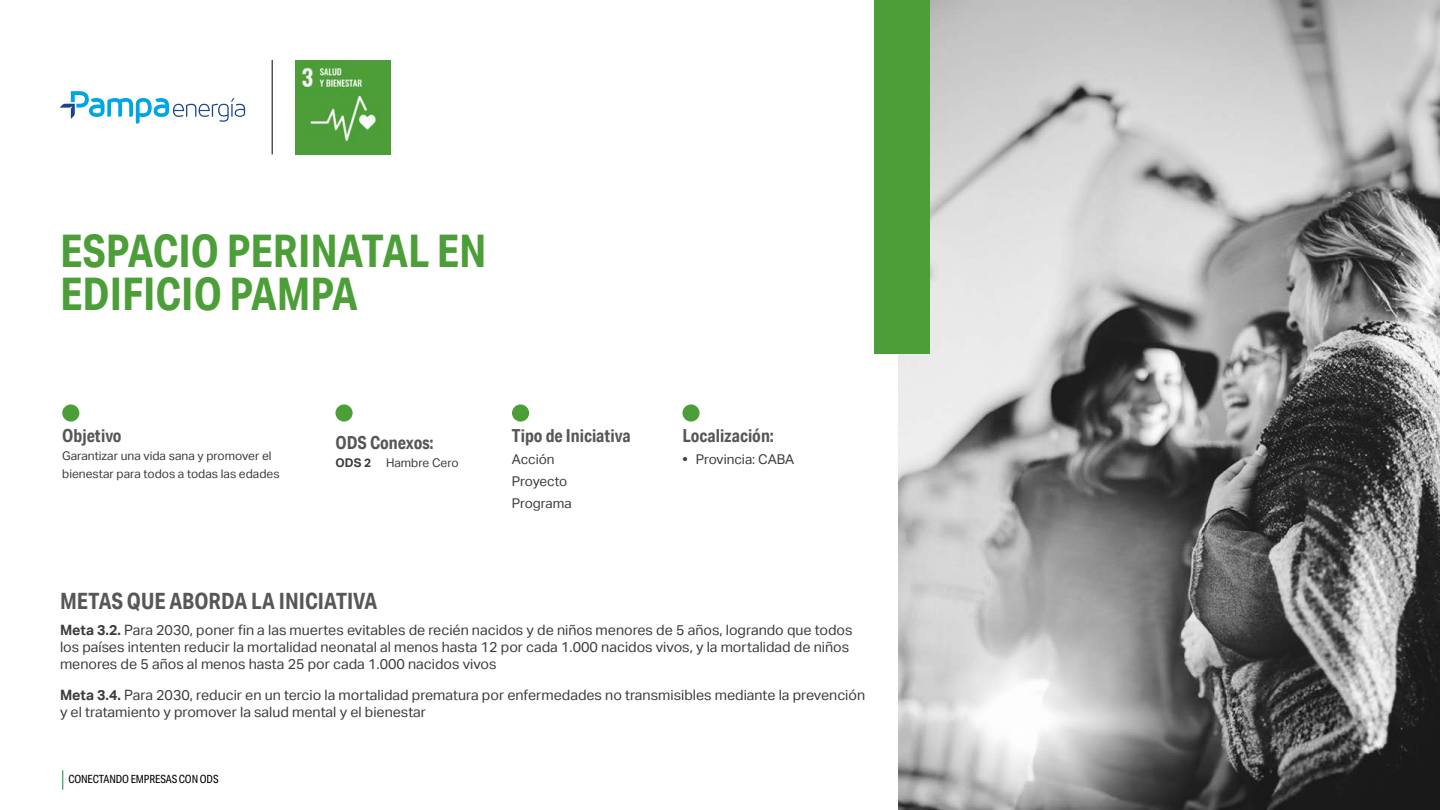
<style>
.page{position:relative;width:1440px;height:810px;background:#fff}
.page>*{position:absolute;margin:0;border:0;box-sizing:border-box;transform-origin:0 0}
.t1{font:700 45px/42.8px "Aktiv Grotesk Cd";color:#4c9f38}
.t2{font:700 22.5px "Aktiv Grotesk Cd";color:#575756}
.t3{font:700 18px "Aktiv Grotesk Cd";color:#575756}
.t4{font:14.25px/17.1px "Aktiv Grotesk";color:#3c3c3b}
.t5{font:13.5px/21.8px "Aktiv Grotesk";letter-spacing:-.005em;color:#3c3c3b}
.t6{font:12px/18px "Aktiv Grotesk";color:#3c3c3b}
.t7{font:11.25px "Aktiv Grotesk Cd";letter-spacing:-.01em;color:#000}
.s1{font-weight:700}
</style>
<div class="page">
<svg style="left:62px;top:770px;width:1px;height:20px"></svg>
<img style="left:898px;top:0;width:542px;height:810px">
<div style="left:874px;top:0;width:56px;height:354px;background:#4c9f38"></div>
<img style="left:295px;top:60px;width:95px;height:95px">
<hr style="left:272px;top:60px;width:1px;height:94px;background:#000">
<div style="left:62px;top:404px;width:17px;height:18px;background:#4c9f38;border-radius:50%"></div>
<div style="left:682px;top:404px;width:18px;height:18px;background:#4c9f38;border-radius:50%"></div>
<div style="left:512px;top:404px;width:17px;height:18px;background:#4c9f38;border-radius:50%"></div>
<svg style="left:60px;top:91px;width:185px;height:33px"></svg>
<div style="left:335px;top:404px;width:18px;height:18px;background:#4c9f38;border-radius:50%"></div>
<h1 class="t1" style="left:60px;top:229px;width:428px">ESPACIO PERINATAL EN<br>EDIFICIO PAMPA</h1>
<p class="t3" style="left:62px;top:425px;width:61px">Objetivo</p>
<p class="t6" style="left:62px;top:447px;width:219px">Garantizar una vida sana y promover el bienestar para todos a todas las edades</p>
<p class="t3" style="left:335px;top:431px;width:100px">ODS Conexos:</p>
<p class="t6" style="left:335px;top:454px;width:125px"><span class="s1">ODS 2</span> Hambre Cero</p>
<h2 class="t2" style="left:60px;top:587px;width:319px">METAS QUE ABORDA LA INICIATIVA</h2>
<p class="t3" style="left:512px;top:425px;width:120px">Tipo de Iniciativa</p>
<p class="t5" style="left:512px;top:449px;width:61px">Acción<br>Proyecto<br>Programa</p>
<p class="t3" style="left:682px;top:425px;width:93px">Localización:</p>
<p class="t5" style="left:682px;top:449px;width:113px"><span class="s1">•</span> Provincia: CABA</p>
<p class="t4" style="left:60px;top:622px;width:794px"><span class="s1">Meta 3.2.</span> Para 2030, poner fin a las muertes evitables de recién nacidos y de niños menores de 5 años, logrando que todos los países intenten reducir la mortalidad neonatal al menos hasta 12 por cada 1.000 nacidos vivos, y la mortalidad de niños menores de 5 años al menos hasta 25 por cada 1.000 nacidos vivos</p>
<p class="t4" style="left:60px;top:686px;width:807px"><span class="s1">Meta 3.4.</span> Para 2030, reducir en un tercio la mortalidad prematura por enfermedades no transmisibles mediante la prevención y el tratamiento y promover la salud mental y el bienestar</p>
<p class="t7" style="left:68px;top:773px;width:152px">CONECTANDO EMPRESAS CON ODS</p>
</div>
